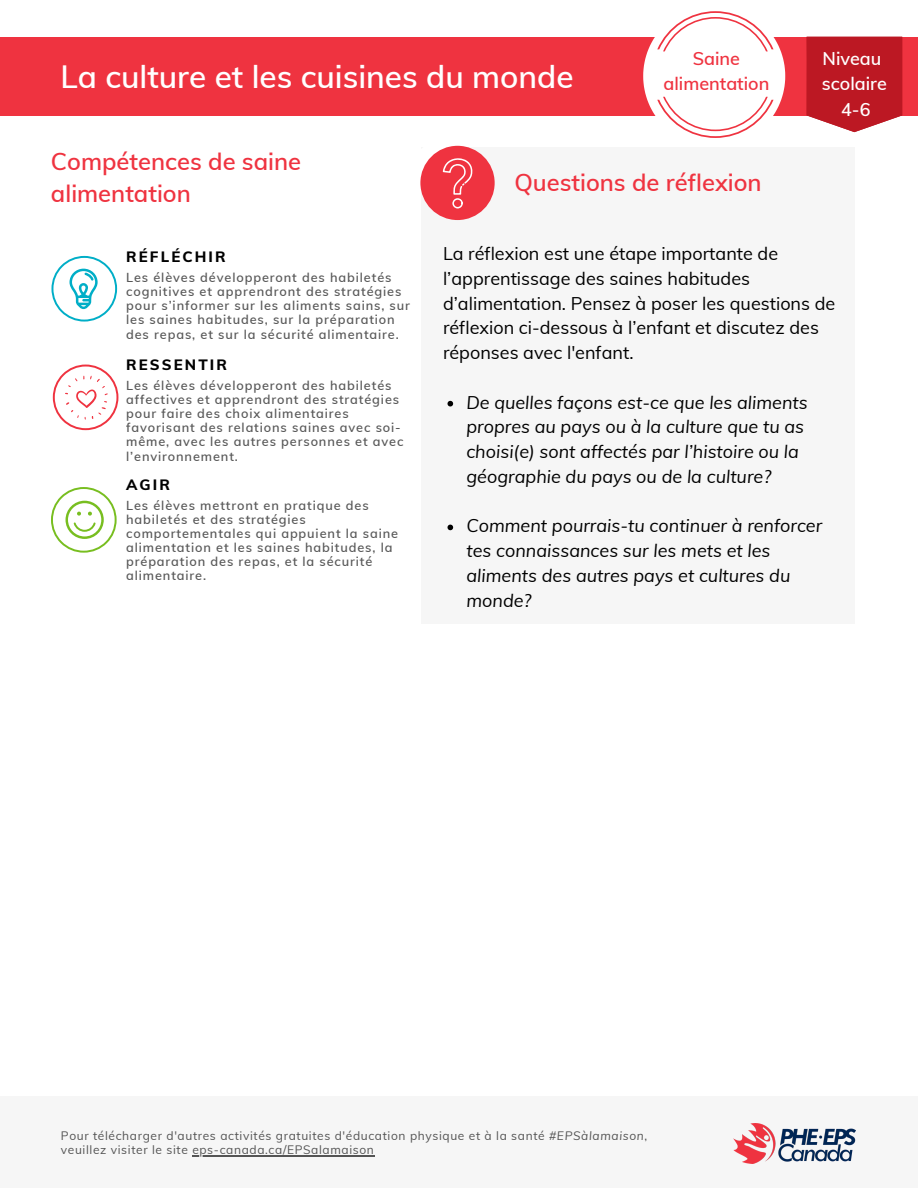
<style>
.page{position:relative;width:918px;height:1188px;background:#fff}
.page>*{position:absolute;margin:0;border:0;box-sizing:border-box;transform-origin:0 0}
.t1{font:600 31.5px "Muli";color:#fff}
.t2{font:600 23.7px/32.7px "Muli";color:#ef3340}
.t3{font:italic 18px/24.8px "Muli";color:#000}
.t4{font:18px/24.8px "Muli";color:#000}
.t5{font:600 18px/25px "Muli";color:#ef3340;text-align:center}
.t6{font:600 18px/25.5px "Muli";color:#fff;text-align:center}
.t7{font:800 15px "Muli";letter-spacing:.14em;color:#000}
.t8{font:600 12.75px/14.1px "Muli";letter-spacing:.07em;color:#545454}
.t9{font:12px/14.1px "Muli";letter-spacing:.055em;color:#545454}
.s1{font-style:italic}
</style>
<div class="page">
<div style="left:0;top:1096px;width:918px;height:92px;background:#f6f6f6"></div>
<img style="left:734px;top:1123px;width:121px;height:41px">
<div style="left:0;top:37px;width:918px;height:79px;background:#ef3340"></div>
<div style="left:422px;top:147px;width:433px;height:477px;background:#f6f6f6"></div>
<div style="left:420px;top:146px;width:75px;height:74px;background:#ef3340;border-radius:50%"></div>
<svg style="left:420px;top:145px;width:53px;height:64px"></svg>
<svg style="left:448px;top:401px;width:5px;height:5px"></svg>
<svg style="left:448px;top:525px;width:5px;height:5px"></svg>
<svg style="left:53px;top:365px;width:65px;height:65px"></svg>
<svg style="left:51px;top:487px;width:66px;height:66px"></svg>
<svg style="left:51px;top:256px;width:66px;height:66px"></svg>
<svg style="left:643px;top:11px;width:142px;height:127px"></svg>
<svg style="left:807px;top:37px;width:95px;height:95px"></svg>
<hr style="left:192px;top:1155px;width:183px;height:1px;background:#545454">
<h1 class="t1" style="left:60px;top:56px;width:515px">La culture et les cuisines du monde</h1>
<h3 class="t5" style="left:663px;top:45px;width:107px">Saine alimentation</h3>
<h3 class="t6" style="left:822px;top:45px;width:66px">Niveau scolaire<br>4-6</h3>
<h2 class="t2" style="left:51px;top:144px;width:252px">Compétences de saine alimentation</h2>
<p class="t7" style="left:126px;top:247px;width:101px">RÉFLÉCHIR</p>
<p class="t8" style="left:126px;top:270px;width:285px">Les élèves développeront des habiletés cognitives et apprendront des stratégies pour s’informer sur les aliments sains, sur les saines habitudes, sur la préparation des repas, et sur la sécurité alimentaire.</p>
<p class="t7" style="left:126px;top:355px;width:102px">RESSENTIR</p>
<p class="t8" style="left:126px;top:378px;width:279px">Les élèves développeront des habiletés affectives et apprendront des stratégies pour faire des choix alimentaires favorisant des relations saines avec soi&shy;même, avec les autres personnes et avec l’environnement.</p>
<p class="t7" style="left:126px;top:475px;width:45px">AGIR</p>
<p class="t8" style="left:126px;top:498px;width:273px">Les élèves mettront en pratique des habiletés et des stratégies comportementales qui appuient la saine alimentation et les saines habitudes, la préparation des repas, et la sécurité alimentaire.</p>
<h2 class="t2" style="left:514px;top:166px;width:249px">Questions de réflexion</h2>
<h3 class="t4" style="left:443px;top:241px;width:394px">La réflexion est une étape importante de l’apprentissage des saines habitudes d’alimentation. Pensez à poser les questions de réflexion ci-dessous à l’enfant et discutez des réponses avec l'enfant.</h3>
<h3 class="t3" style="left:466px;top:390px;width:343px">De quelles façons est-ce que les aliments propres au pays ou à la culture que tu as choisi(e) sont affectés par l’histoire ou la géographie du pays ou de la culture?</h3>
<h3 class="t3" style="left:466px;top:513px;width:357px">Comment pourrais-tu continuer à renforcer tes connaissances sur les mets et les aliments des autres pays et cultures du monde?</h3>
<p class="t9" style="left:61px;top:1129px;width:588px">Pour télécharger d'autres activités gratuites d'éducation physique et à la santé <span class="s1">#EPSàlamaison</span>, veuillez visiter le site eps-canada.ca/EPSalamaison</p>
</div>
